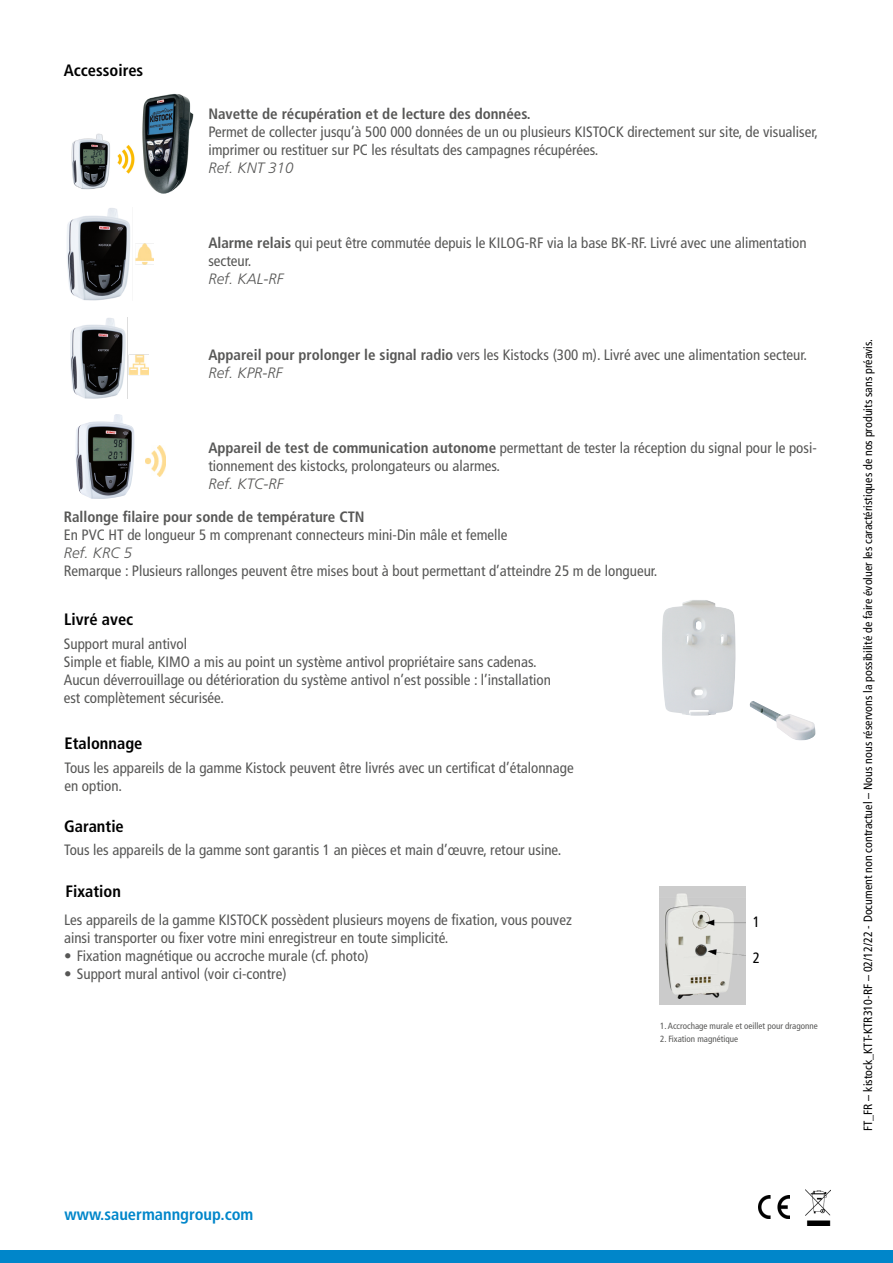
<style>
.page{position:relative;width:893px;height:1263px;background:#fff}
.page>*{position:absolute;margin:0;border:0;box-sizing:border-box;transform-origin:0 0}
.t1{font:700 condensed 16.5px "Frutiger LT Std";color:#000}
.t2{font:700 condensed 16.5px "Frutiger LT Std";color:#0086ca}
.t3{font:condensed 15px/18px "Frutiger LT Std";color:#575756}
.t4{font:700 condensed 15px "Frutiger LT Std";color:#575756}
.t5{font:italic 300 15px "Frutiger LT Std";color:#575756}
.t6{font:condensed 15px "Frutiger LT Std";color:#000}
.t7{font:condensed 12px "Frutiger LT Std";color:#000}
.t8{font:condensed 9px "Frutiger LT Std";color:#575756}
.s1{font-weight:700}
.s2{font-weight:300;font-style:italic;font-stretch:normal}
</style>
<div class="page">
<img style="left:758px;top:1196px;width:31px;height:22px">
<img style="left:806px;top:1190px;width:24px;height:35px">
<img style="left:71px;top:93px;width:123px;height:101px">
<img style="left:67px;top:208px;width:86px;height:93px">
<img style="left:70px;top:317px;width:79px;height:81px">
<img style="left:145px;top:446px;width:20px;height:30px">
<img style="left:76px;top:414px;width:58px;height:85px">
<img style="left:659px;top:886px;width:86px;height:119px">
<img style="left:662px;top:600px;width:74px;height:116px">
<img style="left:749px;top:701px;width:66px;height:39px">
<div style="left:0;top:1251px;width:893px;height:12px;background:#0086ca"></div>
<p class="t1" style="left:64px;top:61px;width:81px">Accessoires</p>
<p class="t4" style="left:208px;top:105px;width:324px">Navette de récupération et de lecture des données.</p>
<p class="t3" style="left:208px;top:123px;width:611px">Permet de collecter jusqu’à 500 000 données de un ou plusieurs KISTOCK directement sur site, de visualiser, imprimer ou restituer sur PC les résultats des campagnes récupérées.</p>
<p class="t5" style="left:208px;top:159px;width:87px">Ref. KNT 310</p>
<p class="t3" style="left:208px;top:233px;width:600px"><span class="s1">Alarme relais</span> qui peut être commutée depuis le KILOG-RF via la base BK-RF. Livré avec une alimentation secteur.</p>
<p class="t5" style="left:208px;top:270px;width:76px">Ref. KAL-RF</p>
<p class="t3" style="left:208px;top:346px;width:600px"><span class="s1">Appareil pour prolonger le signal radio</span> vers les Kistocks (300 m). Livré avec une alimentation secteur.<br><span class="s2">Ref. KPR-RF</span></p>
<p class="t3" style="left:208px;top:439px;width:610px"><span class="s1">Appareil de test de communication autonome</span> permettant de tester la réception du signal pour le posi&shy;tionnement des kistocks, prolongateurs ou alarmes.</p>
<p class="t5" style="left:208px;top:475px;width:76px">Ref. KTC-RF</p>
<p class="t4" style="left:64px;top:508px;width:302px">Rallonge filaire pour sonde de température CTN</p>
<p class="t3" style="left:64px;top:526px;width:445px">En PVC HT de longueur 5 m comprenant connecteurs mini-Din mâle et femelle</p>
<p class="t5" style="left:64px;top:544px;width:70px">Ref. KRC 5</p>
<p class="t3" style="left:64px;top:562px;width:595px">Remarque : Plusieurs rallonges peuvent être mises bout à bout permettant d’atteindre 25 m de longueur.</p>
<p class="t1" style="left:64px;top:609px;width:71px">Livré avec</p>
<p class="t3" style="left:64px;top:635px;width:489px">Support mural antivol<br>Simple et fiable, KIMO a mis au point un système antivol propriétaire sans cadenas.<br>Aucun déverrouillage ou détérioration du système antivol n’est possible : l’installation est complètement sécurisée.</p>
<p class="t1" style="left:64px;top:733px;width:79px">Etalonnage</p>
<p class="t3" style="left:64px;top:759px;width:511px">Tous les appareils de la gamme Kistock peuvent être livrés avec un certificat d’étalonnage en option.</p>
<p class="t1" style="left:64px;top:816px;width:61px">Garantie</p>
<p class="t3" style="left:64px;top:840px;width:499px">Tous les appareils de la gamme sont garantis 1 an pièces et main d’œuvre, retour usine.</p>
<p class="t1" style="left:66px;top:882px;width:57px">Fixation</p>
<p class="t3" style="left:64px;top:910px;width:509px">Les appareils de la gamme KISTOCK possèdent plusieurs moyens de fixation, vous pouvez ainsi transporter ou fixer votre mini enregistreur en toute simplicité.</p>
<p class="t3" style="left:64px;top:946px;width:306px">• Fixation magnétique ou accroche murale (cf. photo)</p>
<p class="t3" style="left:64px;top:964px;width:224px">• Support mural antivol (voir ci-contre)</p>
<p class="t6" style="left:753px;top:913px;width:9px">1</p>
<p class="t6" style="left:753px;top:949px;width:9px">2</p>
<p class="t2" style="left:65px;top:1204px;width:190px">www.sauermanngroup.com</p>
<p class="t8" style="left:660px;top:1020px;width:159px">1. Accrochage murale et oeillet pour dragonne</p>
<p class="t8" style="left:660px;top:1033px;width:79px">2. Fixation magnétique</p>
<p class="t7" style="left:861px;top:1131px;width:793px;rotate:-90deg">FT_FR – kistock_KTT-KTR310-RF – 02/12/22 - Document non contractuel – Nous nous réservons la possibilité de faire évoluer les caractéristiques de nos produits sans préavis.</p>
</div>
